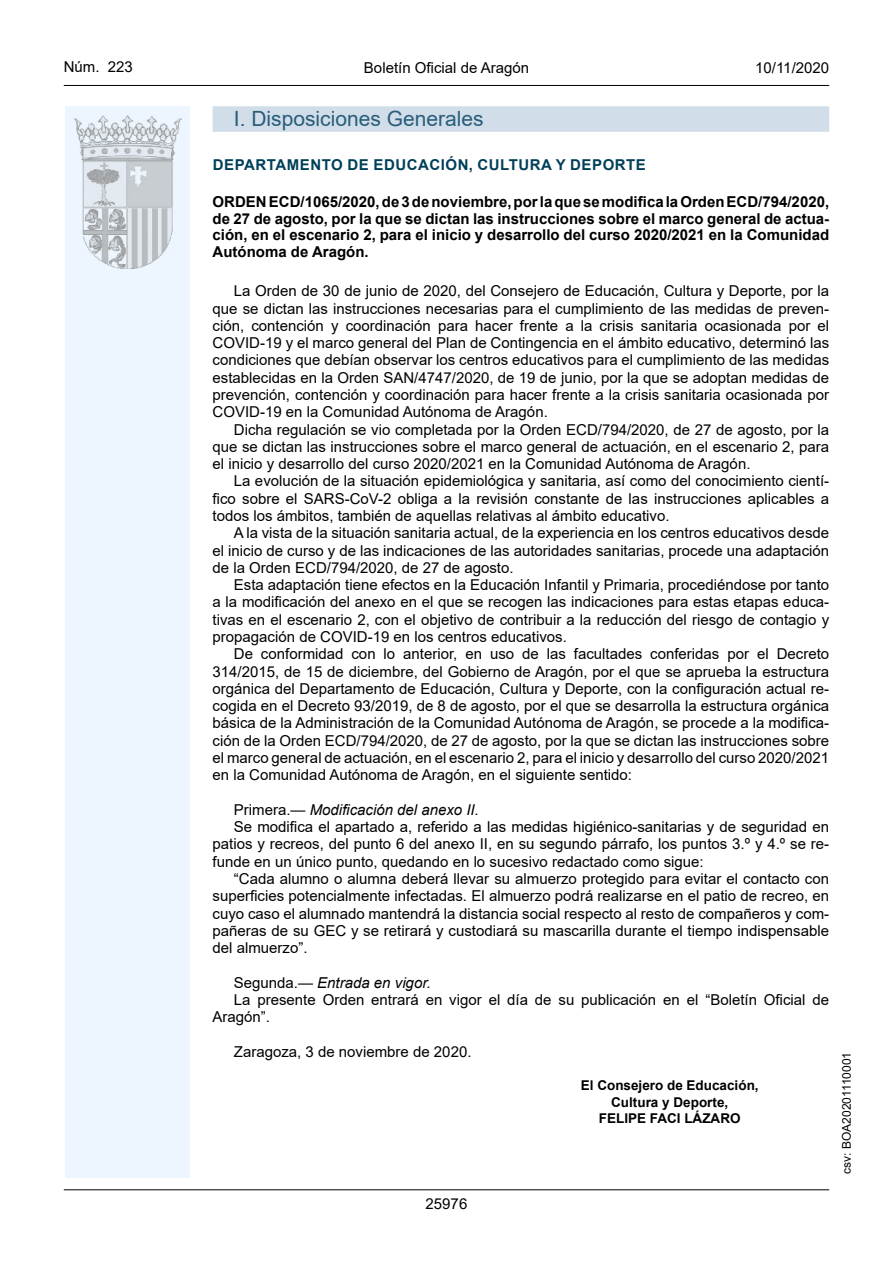
<style>
.page{position:relative;width:893px;height:1263px;background:#fff}
.page>*{position:absolute;margin:0;border:0;box-sizing:border-box;transform-origin:0 0}
.Titulo_sec{font:21px "Arial";color:#2a5e7a}
.inicio_de_parrafo{font:15px/17.2px "Arial";color:#000;text-align:justify}
.Titulo_text{font:700 15px/16.5px "Arial";color:#000;text-align:justify}
.inicio_de_parrafo-2{font:italic 15px "Arial";color:#000}
.emisor_text{font:15px "Arial Bold MT2";letter-spacing:.035em;color:#003f58}
.t1{font:15px "Arial MT2";color:#000}
.firma_der{font:700 13.5px "Arial";color:#000}
.firma_der-2{font:13.5px "Arial Bold MT2";color:#000}
.t2{font:12px "Arial MT2";color:#000}
.s1{font-style:normal}
</style>
<div class="page">
<div style="left:65px;top:106px;width:125px;height:1072px;background:#edf6fe"></div>
<img style="left:75px;top:115px;width:106px;height:153px">
<hr style="left:64px;top:85px;width:765px;height:1px;background:#000">
<hr style="left:64px;top:1189px;width:765px;height:1px;background:#000">
<div style="left:213px;top:106px;width:616px;height:26px;background:#d1dde8"></div>
<p class="t1" style="left:64px;top:57px;width:71px">Núm. 223</p>
<p class="inicio_de_parrafo" style="left:364px;top:59px;width:167px">Boletín Oficial de Aragón</p>
<p class="t1" style="left:755px;top:57px;width:75px">10/11/2020</p>
<h3 class="Titulo_sec" style="left:234px;top:104px;width:251px">I. Disposiciones Generales</h3>
<h5 class="emisor_text" style="left:213px;top:154px;width:435px">DEPARTAMENTO DE EDUCACIÓN, CULTURA Y DEPORTE</h5>
<p class="Titulo_text" style="left:213px;top:194px;width:618px">ORDEN ECD/1065/2020, de 3 de noviembre, por la que se modifica la Orden ECD/794/2020, de 27 de agosto, por la que se dictan las instrucciones sobre el marco general de actua&shy;ción, en el escenario 2, para el inicio y desarrollo del curso 2020/2021 en la Comunidad Autónoma de Aragón.</p>
<p class="inicio_de_parrafo" style="left:213px;top:282px;width:618px;text-indent:21px">La Orden de 30 de junio de 2020, del Consejero de Educación, Cultura y Deporte, por la que se dictan las instrucciones necesarias para el cumplimiento de las medidas de preven&shy;ción, contención y coordinación para hacer frente a la crisis sanitaria ocasionada por el COVID-19 y el marco general del Plan de Contingencia en el ámbito educativo, determinó las condiciones que debían observar los centros educativos para el cumplimiento de las medidas establecidas en la Orden SAN/4747/2020, de 19 de junio, por la que se adoptan medidas de prevención, contención y coordinación para hacer frente a la crisis sanitaria ocasionada por COVID-19 en la Comunidad Autónoma de Aragón.</p>
<p class="inicio_de_parrafo" style="left:213px;top:421px;width:618px;text-indent:21px">Dicha regulación se vio completada por la Orden ECD/794/2020, de 27 de agosto, por la que se dictan las instrucciones sobre el marco general de actuación, en el escenario 2, para el inicio y desarrollo del curso 2020/2021 en la Comunidad Autónoma de Aragón.</p>
<p class="inicio_de_parrafo" style="left:213px;top:472px;width:618px;text-indent:21px">La evolución de la situación epidemiológica y sanitaria, así como del conocimiento cientí&shy;fico sobre el SARS-CoV-2 obliga a la revisión constante de las instrucciones aplicables a todos los ámbitos, también de aquellas relativas al ámbito educativo.</p>
<p class="inicio_de_parrafo" style="left:213px;top:524px;width:618px;text-indent:21px">A la vista de la situación sanitaria actual, de la experiencia en los centros educativos desde el inicio de curso y de las indicaciones de las autoridades sanitarias, procede una adaptación de la Orden ECD/794/2020, de 27 de agosto.</p>
<p class="inicio_de_parrafo" style="left:213px;top:576px;width:618px;text-indent:21px">Esta adaptación tiene efectos en la Educación Infantil y Primaria, procediéndose por tanto a la modificación del anexo en el que se recogen las indicaciones para estas etapas educa&shy;tivas en el escenario 2, con el objetivo de contribuir a la reducción del riesgo de contagio y propagación de COVID-19 en los centros educativos.</p>
<p class="inicio_de_parrafo" style="left:213px;top:645px;width:618px;text-indent:21px">De conformidad con lo anterior, en uso de las facultades conferidas por el Decreto 314/2015, de 15 de diciembre, del Gobierno de Aragón, por el que se aprueba la estructura orgánica del Departamento de Educación, Cultura y Deporte, con la configuración actual re&shy;cogida en el Decreto 93/2019, de 8 de agosto, por el que se desarrolla la estructura orgánica básica de la Administración de la Comunidad Autónoma de Aragón, se procede a la modifica&shy;ción de la Orden ECD/794/2020, de 27 de agosto, por la que se dictan las instrucciones sobre el marco general de actuación, en el escenario 2, para el inicio y desarrollo del curso 2020/2021 en la Comunidad Autónoma de Aragón, en el siguiente sentido:</p>
<p class="inicio_de_parrafo-2" style="left:234px;top:800px;width:247px"><span class="s1">Primera.—</span> Modificación del anexo II.</p>
<p class="inicio_de_parrafo" style="left:213px;top:818px;width:618px;text-indent:21px">Se modifica el apartado a, referido a las medidas higiénico-sanitarias y de seguridad en patios y recreos, del punto 6 del anexo II, en su segundo párrafo, los puntos 3.º y 4.º se re&shy;funde en un único punto, quedando en lo sucesivo redactado como sigue:</p>
<p class="inicio_de_parrafo" style="left:213px;top:870px;width:618px;text-indent:21px">“Cada alumno o alumna deberá llevar su almuerzo protegido para evitar el contacto con superficies potencialmente infectadas. El almuerzo podrá realizarse en el patio de recreo, en cuyo caso el alumnado mantendrá la distancia social respecto al resto de compañeros y com&shy;pañeras de su GEC y se retirará y custodiará su mascarilla durante el tiempo indispensable del almuerzo”.</p>
<p class="inicio_de_parrafo-2" style="left:234px;top:973px;width:199px"><span class="s1">Segunda.—</span> Entrada en vigor.</p>
<p class="inicio_de_parrafo" style="left:213px;top:991px;width:618px;text-indent:21px">La presente Orden entrará en vigor el día de su publicación en el “Boletín Oficial de<br>Aragón”.</p>
<p class="inicio_de_parrafo" style="left:234px;top:1043px;width:239px">Zaragoza, 3 de noviembre de 2020.</p>
<p class="firma_der" style="left:581px;top:1076px;width:179px">El Consejero de Educación,</p>
<p class="firma_der" style="left:611px;top:1092px;width:119px">Cultura y Deporte,</p>
<p class="firma_der-2" style="left:599px;top:1109px;width:143px">FELIPE FACI LÁZARO</p>
<p class="t1" style="left:426px;top:1193px;width:43px">25976</p>
<p class="t2" style="left:838px;top:1174px;width:123px;rotate:-90deg">csv: BOA20201110001</p>
</div>
